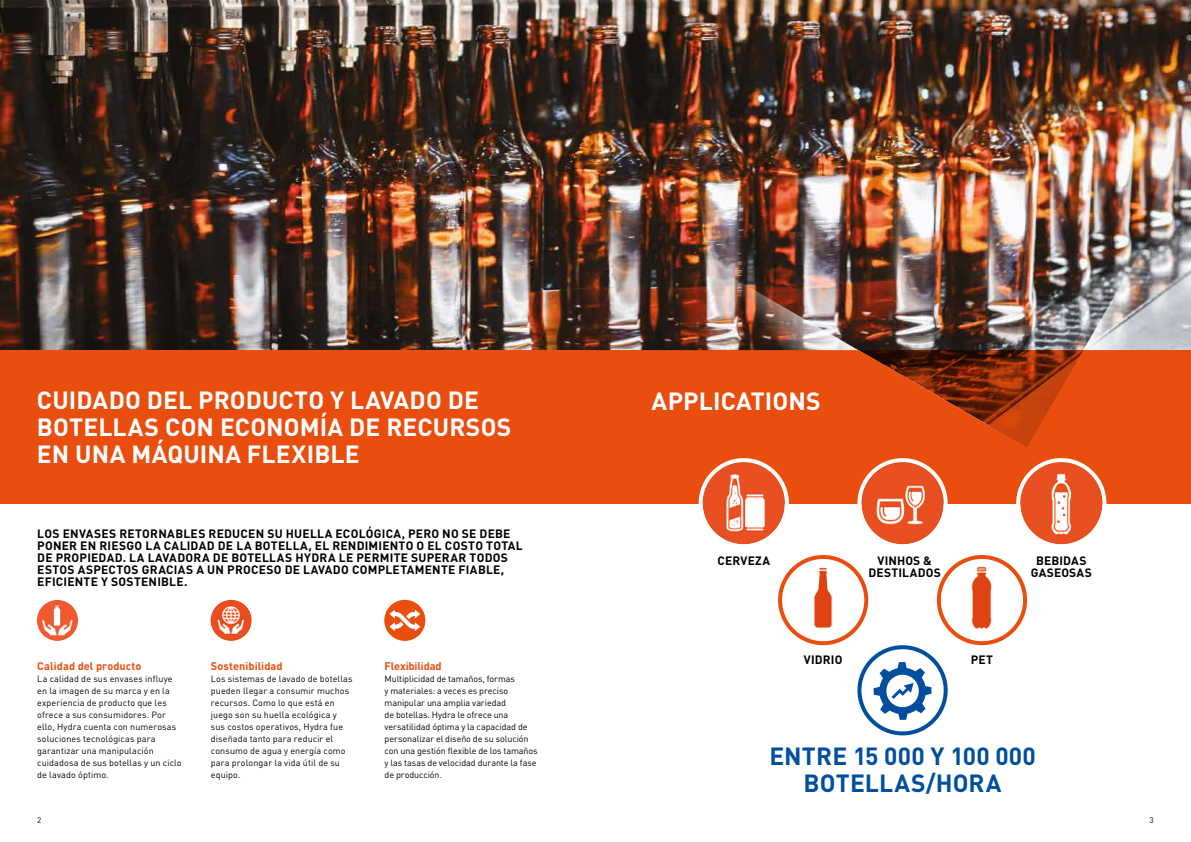
<style>
.page{position:relative;width:1191px;height:842px;background:#fff}
.page>*{position:absolute;margin:0;border:0;box-sizing:border-box;transform-origin:0 0}
.t1{font:700 24.6px/26.6px "DINOT";letter-spacing:.005em;color:#fff}
.t2{font:700 24.6px/26.6px "DINOT";letter-spacing:.005em;color:#004f9f;text-align:center}
.t3{font:700 12px/12px "DINOT";letter-spacing:.02em;color:#000;text-align:center}
.t4{font:700 11px "DINOT";color:#e94e0f}
.t5{font:9px/12px "DINOT";letter-spacing:.01em;color:#000}
.t6{font:9px/12px "DINOT";letter-spacing:-.01em;color:#000}
.t7{font:8px "DINOT";color:#000}
</style>
<div class="page">
<img style="left:0;top:0;width:994px;height:350px">
<img style="left:411px;top:92px;width:579px;height:258px">
<svg style="left:596px;top:350px;width:398px;height:153px;background:#db4a10"></svg>
<img style="left:994px;top:0;width:197px;height:503px">
<hr style="left:595px;top:350px;width:1px;height:153px;background:#e94e0f">
<div style="left:0;top:350px;width:595px;height:153px;background:#e94e0f"></div>
<svg style="left:37px;top:600px;width:41px;height:41px"></svg>
<img style="left:37px;top:600px;width:41px;height:41px;border-radius:21px">
<img style="left:42px;top:601px;width:31px;height:28px">
<img style="left:211px;top:600px;width:41px;height:41px;border-radius:21px">
<div style="left:384px;top:600px;width:41px;height:41px;background:#e94e0f;border-radius:50%"></div>
<svg style="left:389px;top:610px;width:31px;height:21px"></svg>
<img style="left:702px;top:462px;width:83px;height:82px;border-radius:41px">
<div style="left:698px;top:458px;width:91px;height:90px;border:4px solid #fff;border-radius:50%"></div>
<img style="left:861px;top:462px;width:82px;height:82px;border-radius:41px">
<div style="left:857px;top:458px;width:90px;height:90px;border:4px solid #fff;border-radius:50%"></div>
<img style="left:1020px;top:462px;width:82px;height:82px;border-radius:41px">
<div style="left:1016px;top:458px;width:90px;height:90px;border:4px solid #fff;border-radius:50%"></div>
<img style="left:782px;top:559px;width:82px;height:81px">
<div style="left:778px;top:555px;width:90px;height:90px;border:4px solid #e94e0f;border-radius:50%"></div>
<img style="left:940px;top:559px;width:82px;height:81px">
<div style="left:937px;top:555px;width:90px;height:90px;border:4px solid #e94e0f;border-radius:50%"></div>
<svg style="left:859px;top:647px;width:86px;height:86px"></svg>
<div style="left:857px;top:645px;width:90px;height:90px;border:4px solid #004f9f;border-radius:50%"></div>
<svg style="left:873px;top:662px;width:58px;height:58px"></svg>
<h1 class="t1" style="left:37px;top:386px;width:476px">CUIDADO DEL PRODUCTO Y LAVADO DE<br>BOTELLAS CON ECONOMÍA DE RECURSOS<br>EN UNA MÁQUINA FLEXIBLE</h1>
<p class="t3" style="left:37px;top:527px;width:487px;text-align:left">LOS ENVASES RETORNABLES REDUCEN SU HUELLA ECOLÓGICA, PERO NO SE DEBE PONER EN RIESGO LA CALIDAD DE LA BOTELLA, EL RENDIMIENTO O EL COSTO TOTAL DE PROPIEDAD. LA LAVADORA DE BOTELLAS HYDRA LE PERMITE SUPERAR TODOS ESTOS ASPECTOS GRACIAS A UN PROCESO DE LAVADO COMPLETAMENTE FIABLE, EFICIENTE Y SOSTENIBLE.</p>
<p class="t4" style="left:37px;top:659px;width:106px">Calidad del producto</p>
<p class="t5" style="left:37px;top:673px;width:146px">La calidad de sus envases influye en la imagen de su marca y en la experiencia de producto que les ofrece a sus consumidores. Por ello, Hydra cuenta con numerosas soluciones tecnológicas para garantizar una manipulación cuidadosa de sus botellas y un ciclo de lavado óptimo.</p>
<p class="t4" style="left:211px;top:659px;width:73px">Sostenibilidad</p>
<p class="t5" style="left:211px;top:673px;width:143px">Los sistemas de lavado de botellas pueden llegar a consumir muchos recursos. Como lo que está en juego son su huella ecológica y sus costos operativos, Hydra fue diseñada tanto para reducir el consumo de agua y energía como para prolongar la vida útil de su equipo.</p>
<p class="t4" style="left:384px;top:659px;width:59px">Flexibilidad</p>
<p class="t6" style="left:384px;top:673px;width:155px">Multiplicidad de tamaños, formas<br>y materiales: a veces es preciso manipular una amplia variedad<br>de botellas. Hydra le ofrece una versatilidad óptima y la capacidad de personalizar el diseño de su solución con una gestión flexible de los tamaños y las tasas de velocidad durante la fase de producción.</p>
<h1 class="t1" style="left:651px;top:387px;width:171px">APPLICATIONS</h1>
<h2 class="t3" style="left:717px;top:554px;width:54px">CERVEZA</h2>
<h2 class="t3" style="left:868px;top:554px;width:74px">VINHOS &amp;<br>DESTILADOS</h2>
<h2 class="t3" style="left:1031px;top:554px;width:62px">BEBIDAS<br>GASEOSAS</h2>
<h2 class="t3" style="left:804px;top:653px;width:40px">VIDRIO</h2>
<h2 class="t3" style="left:971px;top:653px;width:24px">PET</h2>
<h1 class="t2" style="left:769px;top:742px;width:268px">ENTRE 15 000 Y 100 000<br>BOTELLAS/HORA</h1>
<p class="t7" style="left:37px;top:815px;width:6px">2</p>
<p class="t7" style="left:1149px;top:815px;width:6px">3</p>
</div>
